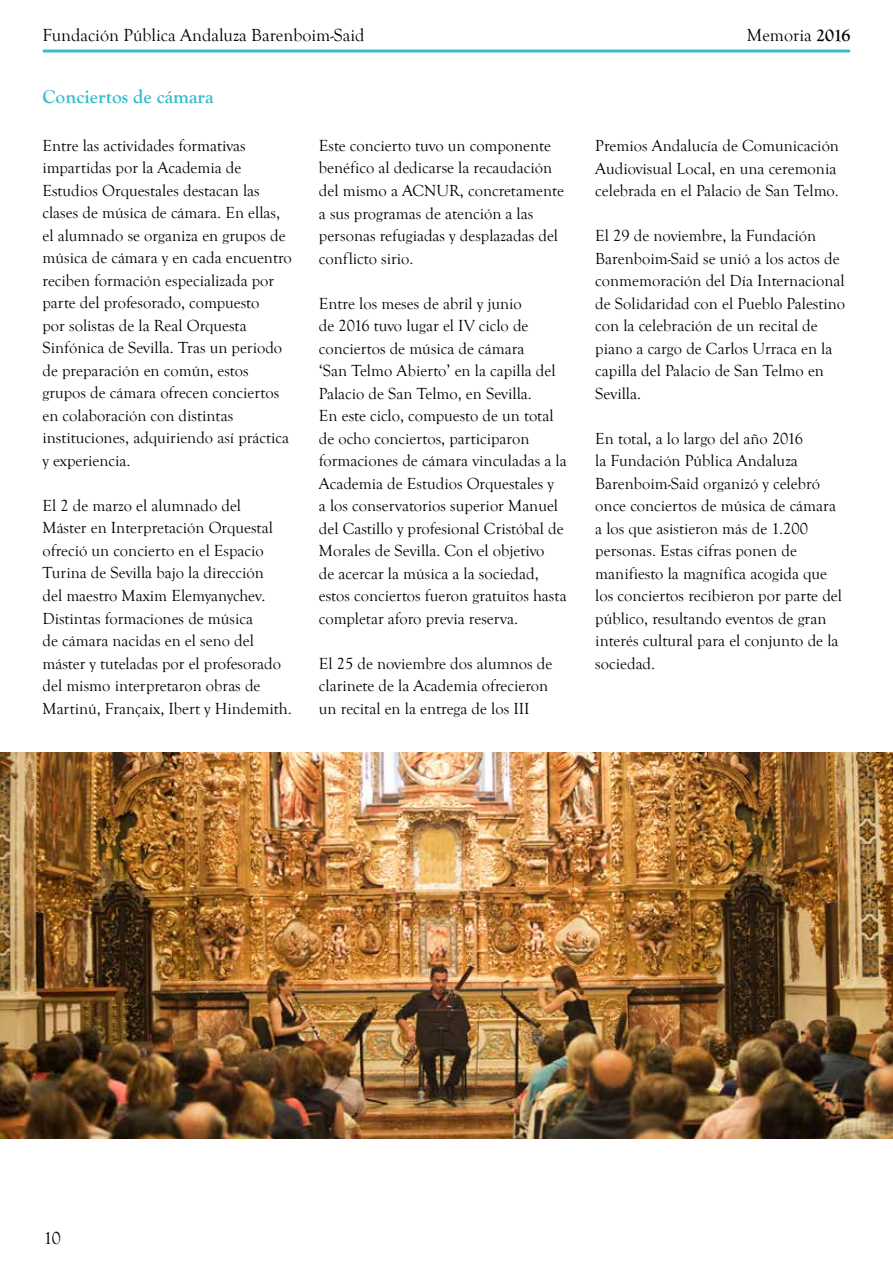
<style>
.page{position:relative;width:893px;height:1263px;background:#fff}
.page>*{position:absolute;margin:0;border:0;box-sizing:border-box;transform-origin:0 0}
.t1{font:700 19.5px "Goudy Old Style T";color:#39bacf}
.t2{font:18px "Goudy Old Style T";color:#000}
.t3{font:16.5px/22.5px "Goudy Old Style T";color:#000}
.s1{font-weight:700}
</style>
<div class="page">
<hr style="left:44px;top:50px;width:805px;height:3px;background:#39bacf">
<img style="left:0;top:753px;width:893px;height:385px">
<p class="t2" style="left:43px;top:25px;width:324px">Fundación Pública Andaluza Barenboim-Said</p>
<p class="t2" style="left:747px;top:25px;width:105px">Memoria <span class="s1">2016</span></p>
<p class="t1" style="left:43px;top:86px;width:172px">Conciertos de cámara</p>
<p class="t3" style="left:43px;top:135px;width:251px">Entre las actividades formativas impartidas por la Academia de Estudios Orquestales destacan las clases de música de cámara. En ellas, el alumnado se organiza en grupos de música de cámara y en cada encuentro reciben formación especializada por parte del profesorado, compuesto<br>por solistas de la Real Orquesta Sinfónica de Sevilla. Tras un periodo de preparación en común, estos grupos de cámara ofrecen conciertos en colaboración con distintas instituciones, adquiriendo así práctica y experiencia.</p>
<p class="t3" style="left:43px;top:495px;width:251px">El 2 de marzo el alumnado del<br>Máster en Interpretación Orquestal ofreció un concierto en el Espacio Turina de Sevilla bajo la dirección<br>del maestro Maxim Elemyanychev.<br>Distintas formaciones de música<br>de cámara nacidas en el seno del máster y tuteladas por el profesorado del mismo interpretaron obras de Martinú, Françaix, Ibert y Hindemith.</p>
<p class="t3" style="left:319px;top:135px;width:247px">Este concierto tuvo un componente benéfico al dedicarse la recaudación del mismo a ACNUR, concretamente a sus programas de atención a las personas refugiadas y desplazadas del conflicto sirio.</p>
<p class="t3" style="left:319px;top:292px;width:249px">Entre los meses de abril y junio<br>de 2016 tuvo lugar el IV ciclo de conciertos de música de cámara<br>‘San Telmo Abierto’ en la capilla del Palacio de San Telmo, en Sevilla.<br>En este ciclo, compuesto de un total de ocho conciertos, participaron formaciones de cámara vinculadas a la Academia de Estudios Orquestales y<br>a los conservatorios superior Manuel del Castillo y profesional Cristóbal de Morales de Sevilla. Con el objetivo<br>de acercar la música a la sociedad, estos conciertos fueron gratuitos hasta completar aforo previa reserva.</p>
<p class="t3" style="left:319px;top:652px;width:235px">El 25 de noviembre dos alumnos de clarinete de la Academia ofrecieron un recital en la entrega de los III</p>
<p class="t3" style="left:595px;top:135px;width:245px">Premios Andalucía de Comunicación<br>Audiovisual Local, en una ceremonia celebrada en el Palacio de San Telmo.</p>
<p class="t3" style="left:595px;top:225px;width:251px">El 29 de noviembre, la Fundación<br>Barenboim-Said se unió a los actos de conmemoración del Día Internacional de Solidaridad con el Pueblo Palestino con la celebración de un recital de piano a cargo de Carlos Urraca en la capilla del Palacio de San Telmo en<br>Sevilla.</p>
<p class="t3" style="left:595px;top:427px;width:248px">En total, a lo largo del año 2016<br>la Fundación Pública Andaluza<br>Barenboim-Said organizó y celebró once conciertos de música de cámara a los que asistieron más de 1.200 personas. Estas cifras ponen de manifiesto la magnífica acogida que los conciertos recibieron por parte del público, resultando eventos de gran interés cultural para el conjunto de la sociedad.</p>
<p class="t2" style="left:44px;top:1228px;width:19px">10</p>
</div>
